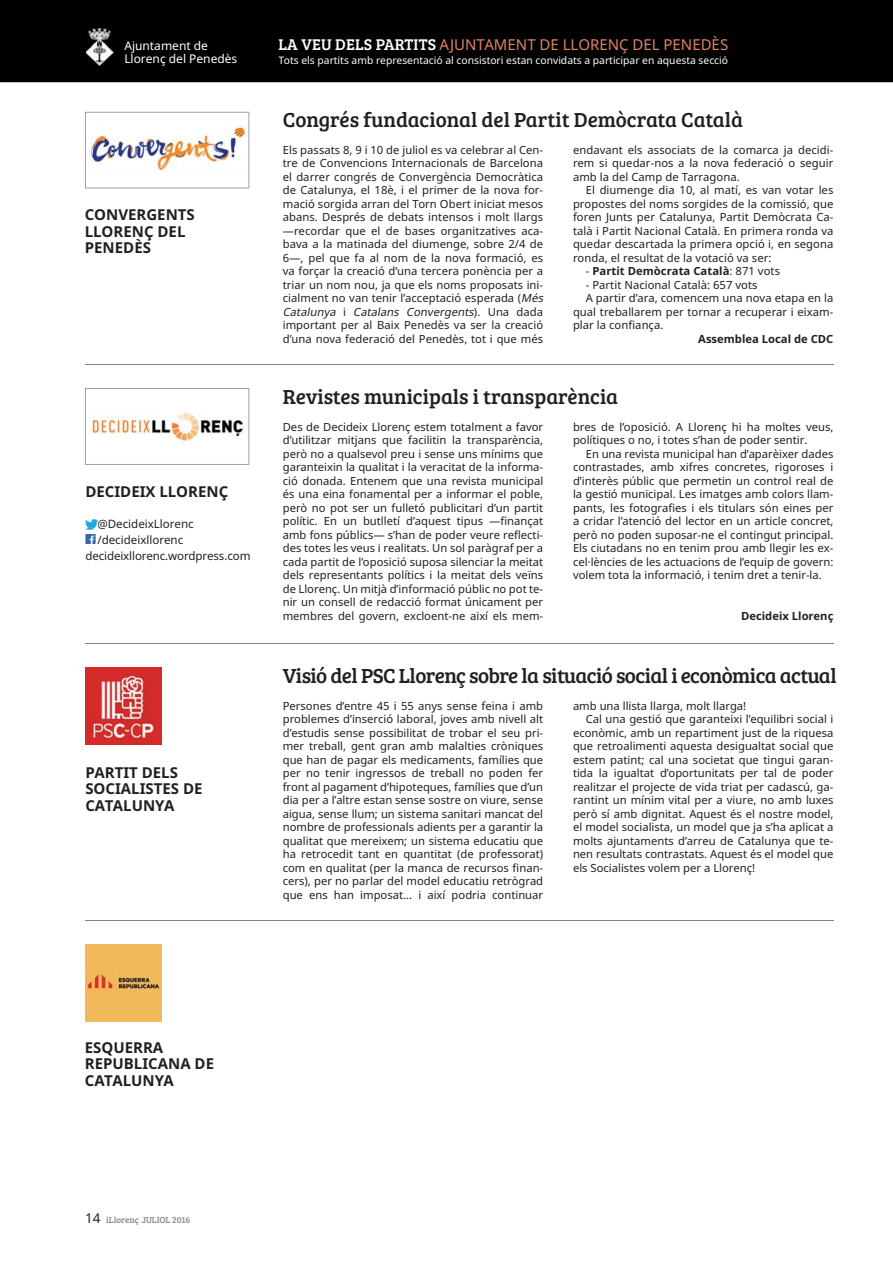
<style>
.page{position:relative;width:893px;height:1263px;background:#fff}
.page>*{position:absolute;margin:0;border:0;box-sizing:border-box;transform-origin:0 0}
.t1{font:21px "Bree Serif";color:#231f20}
.t2{font:21px "Bree Serif";letter-spacing:-.02em;color:#231f20}
.t3{font:700 15px/16.5px "Noto Sans";color:#231f20}
.t4{font:15px "Noto Sans";color:#df8368}
.t5{font:12px "Noto Sans";color:#fff}
.t6{font:11.55px "Noto Sans";letter-spacing:-.005em;color:#231f20}
.t7{font:11.25px/13.5px "Noto Sans";color:#231f20;text-align:justify}
.t8{font:700 11.25px "Noto Sans";color:#231f20}
.t9{font:10.35px "Noto Sans";color:#fff}
.t10{font:9px "Bree Serif";color:#868893}
.s1{font-family:"Bree Serif";font-size:16.05px;color:#fff}
.s2{font-style:italic}
.s3{font-weight:400}
.s4{font-family:"Noto Sans";font-size:13.5px;color:#231f20}
</style>
<div class="page">
<hr style="left:85px;top:364px;width:748px;height:1px;background:#808285">
<svg style="left:85px;top:112px;width:164px;height:76px"></svg>
<svg style="left:85px;top:388px;width:164px;height:77px"></svg>
<hr style="left:85px;top:920px;width:748px;height:1px;background:#808285">
<img style="left:85px;top:667px;width:77px;height:77px">
<img style="left:85px;top:944px;width:77px;height:77px">
<hr style="left:85px;top:643px;width:748px;height:1px;background:#808285">
<div style="left:0;top:0;width:893px;height:82px;background:#000"></div>
<img style="left:86px;top:26px;width:27px;height:40px">
<svg style="left:85px;top:519px;width:12px;height:25px"></svg>
<p class="t5" style="left:124px;top:40px;width:85px">Ajuntament de</p>
<h2 class="t4" style="left:279px;top:39px;width:451px"><span class="s1">LA VEU DELS PARTITS</span> AJUNTAMENT DE LLORENÇ DEL PENEDÈS</h2>
<p class="t5" style="left:124px;top:54px;width:115px">Llorenç del Penedès</p>
<p class="t9" style="left:279px;top:56px;width:451px">Tots els partits amb representació al consistori estan convidats a participar en aquesta secció</p>
<h2 class="t3" style="left:85px;top:208px;width:112px">CONVERGENTS<br>LLORENÇ DEL<br>PENEDÈS</h2>
<h2 class="t3" style="left:85px;top:484px;width:144px">DECIDEIX LLORENÇ</h2>
<p class="t6" style="left:97px;top:519px;width:98px">@DecideixLlorenc</p>
<p class="t6" style="left:97px;top:535px;width:87px">/decideixllorenc</p>
<p class="t6" style="left:85px;top:551px;width:167px">decideixllorenc.wordpress.com</p>
<h2 class="t3" style="left:85px;top:766px;width:119px">PARTIT DELS<br>SOCIALISTES DE<br>CATALUNYA</h2>
<h1 class="t1" style="left:283px;top:111px;width:462px">Congrés fundacional del Partit Demòcrata Català</h1>
<p class="t7" style="left:283px;top:144px;width:264px;text-align:left">Els passats 8, 9 i 10 de juliol es va celebrar al Cen&shy;tre de Convencions Internacionals de Barcelona el darrer congrés de Convergència Democràtica de Catalunya, el 18è, i el primer de la nova for&shy;mació sorgida arran del Torn Obert iniciat mesos abans. Després de debats intensos i molt llargs —recordar que el de bases organitzatives aca&shy;bava a la matinada del diumenge, sobre 2/4 de 6—, pel que fa al nom de la nova formació, es va forçar la creació d’una tercera ponència per a triar un nom nou, ja que els noms proposats ini&shy;cialment no van tenir l’acceptació esperada (<span class="s2">Més Catalunya</span> i <span class="s2">Catalans Convergents</span>) . U n a d a d a important per al Baix Penedès va ser la creació d’una nova federació del Penedès, tot i que més</p>
<p class="t7" style="left:573px;top:144px;width:262px">endavant els associats de la comarca ja decidi&shy;rem si quedar-nos a la nova federació o seguir amb la del Camp de Tarragona.</p>
<p class="t7" style="left:573px;top:184px;width:262px;text-indent:13px">El diumenge dia 10, al matí, es van votar les propostes del noms sorgides de la comissió, que foren Junts per Catalunya, Partit Demòcrata Ca&shy;talà i Partit Nacional Català. En primera ronda va quedar descartada la primera opció i, en segona ronda, el resultat de la votació va ser:</p>
<p class="t8" style="left:586px;top:267px;width:196px"><span class="s3">-</span> Partit Demòcrata Català<span class="s3">: 871 vots</span></p>
<p class="t7" style="left:586px;top:279px;width:173px">- Partit Nacional Català: 657 vots</p>
<p class="t7" style="left:586px;top:292px;width:249px">A partir d’ara, comencem una nova etapa en la</p>
<p class="t7" style="left:573px;top:306px;width:262px">qual treballarem per tornar a recuperar i eixam-</p>
<p class="t7" style="left:573px;top:319px;width:92px">plar la confiança.</p>
<p class="t8" style="left:698px;top:334px;width:137px">Assemblea Local de CDC</p>
<h1 class="t1" style="left:283px;top:388px;width:337px">Revistes municipals i transparència</h1>
<p class="t7" style="left:283px;top:421px;width:262px">Des de Decideix Llorenç estem totalment a favor d’utilitzar mitjans que facilitin la transparència, però no a qualsevol preu i sense uns mínims que garanteixin la qualitat i la veracitat de la informa&shy;ció donada. Entenem que una revista municipal és una eina fonamental per a informar el poble, però no pot ser un fulletó publicitari d’un partit polític. En un butlletí d’aquest tipus —finançat amb fons públics— s’han de poder veure reflecti&shy;des totes les veus i realitats. Un sol paràgraf per a cada partit de l’oposició suposa silenciar la meitat dels representants polítics i la meitat dels veïns de Llorenç. Un mitjà d’informació públic no pot te&shy;nir un consell de redacció format únicament per membres del govern, excloent-ne així els mem-</p>
<p class="t7" style="left:573px;top:421px;width:262px">bres de l’oposició. A Llorenç hi ha moltes veus, polítiques o no, i totes s’han de poder sentir.</p>
<p class="t7" style="left:573px;top:448px;width:262px;text-indent:13px">En una revista municipal han d’aparèixer dades contrastades, amb xifres concretes, rigoroses i d’interès públic que permetin un control real de la gestió municipal. Les imatges amb colors llam&shy;pants, les fotografies i els titulars són eines per a cridar l’atenció del lector en un article concret, però no poden suposar-ne el contingut principal.<br>Els ciutadans no en tenim prou amb llegir les ex&shy;cel·lències de les actuacions de l’equip de govern: volem tota la informació, i tenim dret a tenir-la.</p>
<p class="t8" style="left:741px;top:611px;width:94px">Decideix Llorenç</p>
<h1 class="t2" style="left:283px;top:667px;width:555px">Visió del PSC Llorenç sobre la situació social i econòmica actual</h1>
<p class="t7" style="left:283px;top:700px;width:262px">Persones d’entre 45 i 55 anys sense feina i amb problemes d’inserció laboral, joves amb nivell alt d’estudis sense possibilitat de trobar el seu pri&shy;mer treball, gent gran amb malalties cròniques que han de pagar els medicaments, famílies que per no tenir ingressos de treball no poden fer front al pagament d’hipoteques, famílies que d’un dia per a l’altre estan sense sostre on viure, sense aigua, sense llum; un sistema sanitari mancat del nombre de professionals adients per a garantir la qualitat que mereixem; un sistema educatiu que ha retrocedit tant en quantitat (de professorat) com en qualitat (per la manca de recursos finan&shy;cers), per no parlar del model educatiu retrògrad que ens han imposat... i així podria continuar</p>
<p class="t7" style="left:573px;top:700px;width:175px">amb una llista llarga, molt llarga!</p>
<p class="t7" style="left:586px;top:713px;width:249px">Cal una gestió que garanteixi l’equilibri social i</p>
<p class="t7" style="left:573px;top:727px;width:262px">econòmic, amb un repartiment just de la riquesa</p>
<p class="t7" style="left:573px;top:740px;width:262px">que retroalimenti aquesta desigualtat social que</p>
<p class="t7" style="left:573px;top:754px;width:262px">estem patint; cal una societat que tingui garan-</p>
<p class="t7" style="left:573px;top:767px;width:262px">tida la igualtat d’oportunitats per tal de poder</p>
<p class="t7" style="left:573px;top:781px;width:262px">realitzar el projecte de vida triat per cadascú, ga-</p>
<p class="t7" style="left:573px;top:794px;width:262px">rantint un mínim vital per a viure, no amb luxes</p>
<p class="t7" style="left:573px;top:808px;width:262px">però sí amb dignitat. Aquest és el nostre model,</p>
<p class="t7" style="left:573px;top:821px;width:262px">el model socialista, un model que ja s’ha aplicat a</p>
<p class="t7" style="left:573px;top:835px;width:262px">molts ajuntaments d’arreu de Catalunya que te-</p>
<p class="t7" style="left:573px;top:848px;width:262px">nen resultats contrastats. Aquest és el model que</p>
<p class="t7" style="left:573px;top:862px;width:184px">els Socialistes volem per a Llorenç!</p>
<h2 class="t3" style="left:85px;top:1041px;width:131px">ESQUERRA<br>REPUBLICANA DE<br>CATALUNYA</h2>
<p class="t10" style="left:85px;top:1216px;width:107px"><span class="s4">14</span> iLlorenç JULIOL 2016</p>
</div>
